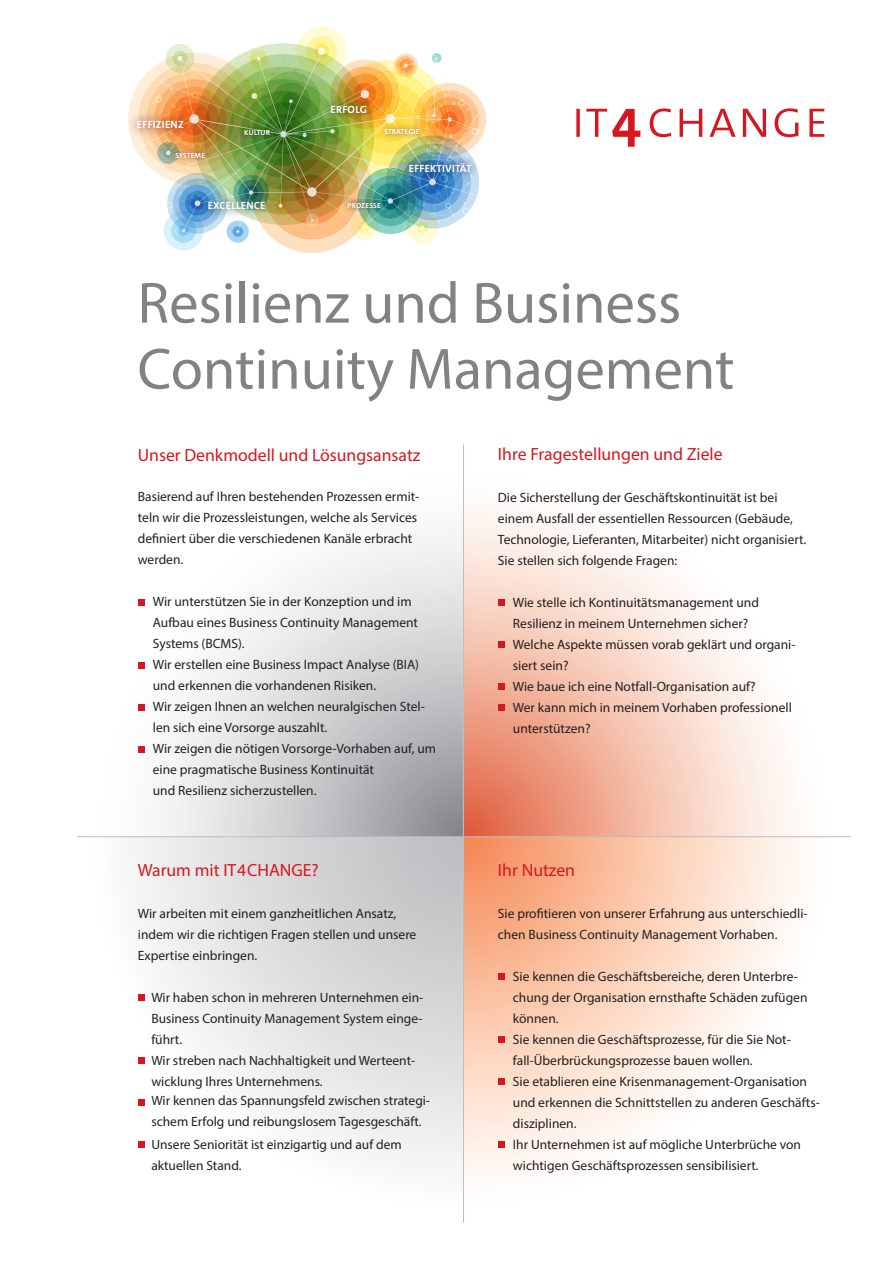
<style>
.page{position:relative;width:893px;height:1263px;background:#fff}
.page>*{position:absolute;margin:0;border:0;box-sizing:border-box;transform-origin:0 0}
.Haupttitel{font:58.5px "Myriad Pro";color:#808285}
.Titel{font:17.7px "Myriad Pro";color:#d7171f}
.Lauftext{font:13.5px/21px "Myriad Pro";color:#231f20}
.t1{font:700 10.5px "The Sans C4 s";letter-spacing:.02em;color:#fff}
.t2{font:700 7.35px "The Sans C4 s";letter-spacing:.02em;color:#fff}
</style>
<div class="page">
<svg style="left:576px;top:108px;width:248px;height:39px"></svg>
<svg style="left:464px;top:501px;width:329px;height:335px"></svg>
<svg style="left:138px;top:535px;width:325px;height:301px"></svg>
<svg style="left:464px;top:837px;width:370px;height:346px"></svg>
<svg style="left:92px;top:837px;width:371px;height:330px"></svg>
<hr style="left:77px;top:836px;width:774px;height:1px;background:#bcbdc0">
<hr style="left:463px;top:444px;width:1px;height:779px;background:#bcbdc0">
<div style="left:498px;top:599px;width:6px;height:7px;background:#d7171f"></div>
<div style="left:498px;top:641px;width:6px;height:7px;background:#d7171f"></div>
<div style="left:498px;top:683px;width:6px;height:7px;background:#d7171f"></div>
<div style="left:498px;top:704px;width:6px;height:7px;background:#d7171f"></div>
<svg style="left:138px;top:600px;width:6px;height:6px"></svg>
<svg style="left:138px;top:663px;width:6px;height:6px"></svg>
<svg style="left:138px;top:705px;width:6px;height:6px"></svg>
<svg style="left:138px;top:747px;width:6px;height:6px"></svg>
<svg style="left:498px;top:973px;width:6px;height:6px"></svg>
<svg style="left:498px;top:1036px;width:6px;height:6px"></svg>
<svg style="left:498px;top:1078px;width:6px;height:6px"></svg>
<svg style="left:498px;top:1141px;width:6px;height:6px"></svg>
<svg style="left:138px;top:994px;width:6px;height:6px"></svg>
<svg style="left:138px;top:1057px;width:6px;height:6px"></svg>
<svg style="left:138px;top:1099px;width:6px;height:6px"></svg>
<svg style="left:138px;top:1141px;width:6px;height:6px"></svg>
<div style="left:251px;top:131px;width:122px;height:122px;background:#fee0bf;border-radius:50%"></div>
<div style="left:264px;top:144px;width:95px;height:95px;background:#fdbf86;border-radius:50%"></div>
<div style="left:406px;top:211px;width:33px;height:32px;background:#fffbd6;border-radius:50%"></div>
<div style="left:350px;top:213px;width:28px;height:28px;background:#fffbd6;border-radius:50%"></div>
<div style="left:227px;top:221px;width:22px;height:22px;background:#a4d4f2;border-radius:50%"></div>
<svg style="left:232px;top:226px;width:11px;height:11px"></svg>
<div style="left:164px;top:210px;width:40px;height:40px;background:#d9f1fb;border-radius:50%"></div>
<svg style="left:171px;top:218px;width:25px;height:25px"></svg>
<div style="left:178px;top:225px;width:11px;height:11px;background:#7fc9f1;border-radius:50%"></div>
<div style="left:166px;top:44px;width:28px;height:29px;background:#e4f0d4;border-radius:50%"></div>
<svg style="left:186px;top:26px;width:160px;height:22px"></svg>
<img style="left:132px;top:48px;width:354px;height:185px">
<img style="left:128px;top:106px;width:70px;height:40px">
<img style="left:194px;top:187px;width:85px;height:39px">
<img style="left:317px;top:90px;width:64px;height:40px">
<img style="left:395px;top:149px;width:90px;height:40px">
<img style="left:375px;top:119px;width:54px;height:27px">
<img style="left:338px;top:192px;width:52px;height:27px">
<img style="left:166px;top:143px;width:48px;height:27px">
<img style="left:235px;top:120px;width:45px;height:26px">
<p class="t1" style="left:137px;top:118px;width:48px">EFFIZIENZ</p>
<p class="t2" style="left:176px;top:151px;width:31px">SYSTEME</p>
<p class="t2" style="left:244px;top:128px;width:27px">KULTUR</p>
<p class="t1" style="left:208px;top:199px;width:59px">EXCELLENCE</p>
<p class="t1" style="left:331px;top:103px;width:38px">ERFOLG</p>
<p class="t2" style="left:384px;top:127px;width:36px">STRATEGIE</p>
<p class="t1" style="left:409px;top:162px;width:64px">EFFEKTIVITÄT</p>
<p class="t2" style="left:348px;top:200px;width:35px">PROZESSE</p>
<p class="Haupttitel" style="left:137px;top:267px;width:545px">Resilienz und Business</p>
<p class="Haupttitel" style="left:137px;top:333px;width:598px">Continuity Management</p>
<p class="Titel" style="left:138px;top:444px;width:284px">Unser Denkmodell und Lösungsansatz</p>
<p class="Lauftext" style="left:138px;top:486px;width:283px">Basierend auf Ihren bestehenden Prozessen ermit&shy;teln wir die Prozessleistungen, welche als Services definiert über die verschiedenen Kanäle erbracht werden.</p>
<p class="Lauftext" style="left:153px;top:591px;width:260px">Wir unterstützen Sie in der Konzeption und im</p>
<p class="Lauftext" style="left:153px;top:612px;width:267px">Aufbau eines Business Continuity Management<br>Systems (BCMS).</p>
<p class="Lauftext" style="left:153px;top:654px;width:268px">Wir erstellen eine Business Impact Analyse (BIA) und erkennen die vorhandenen Risiken.</p>
<p class="Lauftext" style="left:153px;top:696px;width:274px">Wir zeigen Ihnen an welchen neuralgischen Stel&shy;len sich eine Vorsorge auszahlt.</p>
<p class="Lauftext" style="left:153px;top:738px;width:285px">Wir zeigen die nötigen Vorsorge-Vorhaben auf, um eine pragmatische Business Kontinuität<br>und Resilienz sicherzustellen.</p>
<p class="Titel" style="left:138px;top:859px;width:182px">Warum mit IT4CHANGE?</p>
<p class="Lauftext" style="left:138px;top:902px;width:280px">Wir arbeiten mit einem ganzheitlichen Ansatz, indem wir die richtigen Fragen stellen und unsere<br>Expertise einbringen.</p>
<p class="Lauftext" style="left:151px;top:986px;width:274px;text-align:justify">Wir haben schon in mehreren Unternehmen ein-Business Continuity Management System einge&shy;führt.</p>
<p class="Lauftext" style="left:151px;top:1049px;width:265px">Wir streben nach Nachhaltigkeit und Werteent&shy;wicklung Ihres Unternehmens.</p>
<p class="Lauftext" style="left:151px;top:1090px;width:280px">Wir kennen das Spannungsfeld zwischen strategi-</p>
<p class="Lauftext" style="left:151px;top:1111px;width:272px">schem Erfolg und reibungslosem Tagesgeschäft.</p>
<p class="Lauftext" style="left:151px;top:1133px;width:252px">Unsere Seniorität ist einzigartig und auf dem aktuellen Stand.</p>
<p class="Titel" style="left:498px;top:443px;width:226px">Ihre Fragestellungen und Ziele</p>
<p class="Lauftext" style="left:498px;top:487px;width:310px">Die Sicherstellung der Geschäftskontinuität ist bei einem Ausfall der essentiellen Ressourcen (Gebäude, Technologie, Lieferanten, Mitarbeiter) nicht organisiert.<br>Sie stellen sich folgende Fragen:</p>
<p class="Lauftext" style="left:513px;top:592px;width:248px">Wie stelle ich Kontinuitätsmanagement und<br>Resilienz in meinem Unternehmen sicher?</p>
<p class="Lauftext" style="left:513px;top:634px;width:284px">Welche Aspekte müssen vorab geklärt und organi&shy;siert sein?</p>
<p class="Lauftext" style="left:513px;top:676px;width:244px">Wie baue ich eine Notfall-Organisation auf?</p>
<p class="Lauftext" style="left:513px;top:697px;width:280px">Wer kann mich in meinem Vorhaben professionell unterstützen?</p>
<p class="Titel" style="left:498px;top:859px;width:79px">Ihr Nutzen</p>
<p class="Lauftext" style="left:498px;top:902px;width:311px">Sie profitieren von unserer Erfahrung aus unterschiedli&shy;chen Business Continuity Management Vorhaben.</p>
<p class="Lauftext" style="left:513px;top:965px;width:296px">Sie kennen die Geschäftsbereiche, deren Unterbre&shy;chung der Organisation ernsthafte Schäden zufügen können.</p>
<p class="Lauftext" style="left:513px;top:1028px;width:279px">Sie kennen die Geschäftsprozesse, für die Sie Not&shy;fall-Überbrückungsprozesse bauen wollen.</p>
<p class="Lauftext" style="left:513px;top:1070px;width:308px">Sie etablieren eine Krisenmanagement-Organisation und erkennen die Schnittstellen zu anderen Geschäfts&shy;disziplinen.</p>
<p class="Lauftext" style="left:513px;top:1133px;width:290px">Ihr Unternehmen ist auf mögliche Unterbrüche von wichtigen Geschäftsprozessen sensibilisiert.</p>
</div>
